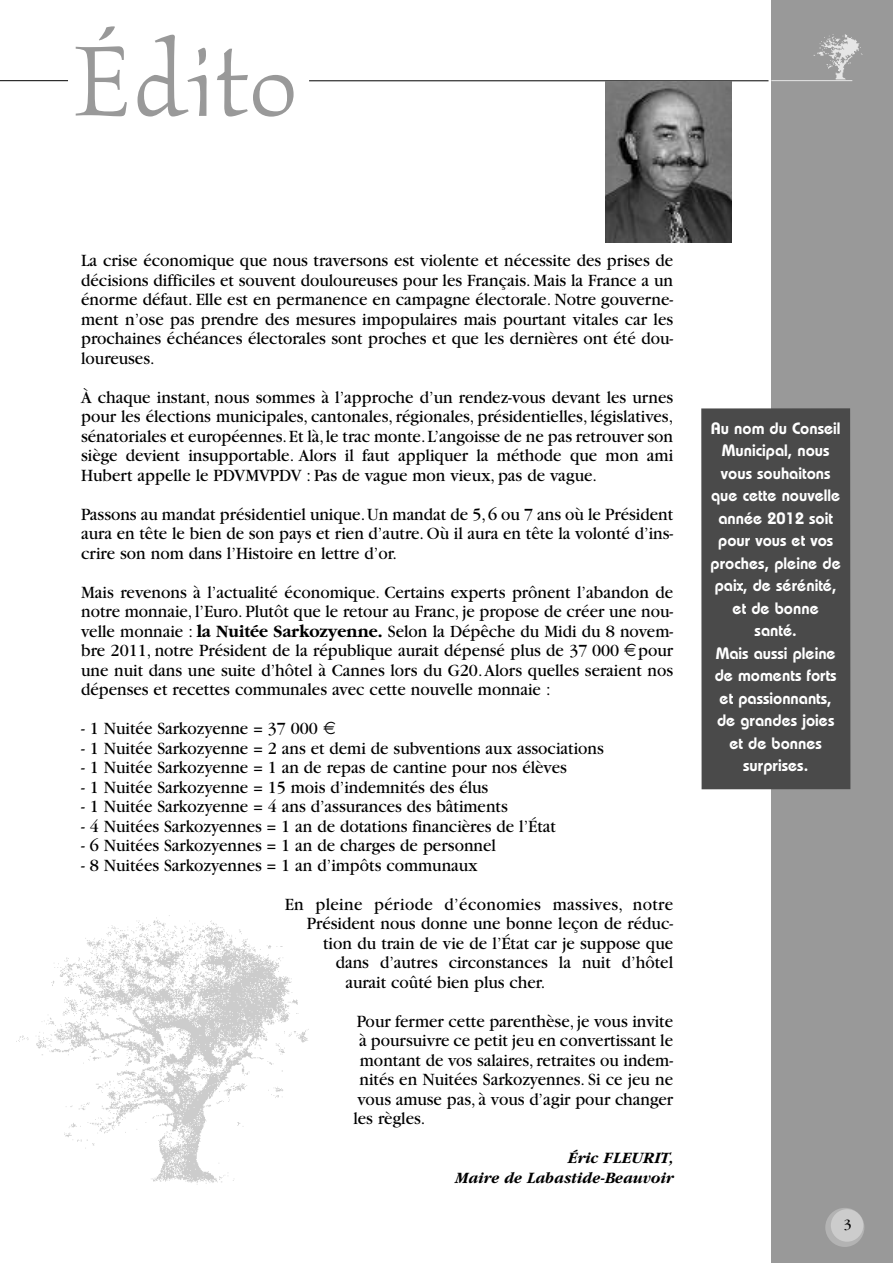
<style>
.page{position:relative;width:893px;height:1263px;background:#fff}
.page>*{position:absolute;margin:0;border:0;box-sizing:border-box;transform-origin:0 0}
.t1{font:103.2px "Kallos ITC";color:#999}
.t2{font:18px/19.5px "Garamond";color:#000;text-align:justify;scale:.95 1}
.t3{font:600 16.5px/22.5px "Bauhaus";color:#fff;text-align:center}
.t4{font:italic 700 16.5px/19.5px "Garamond";color:#000;text-align:right;scale:.95 1}
.t5{font:15px "Garamond";color:#000}
.s1{font-weight:700}
.s2{font-size:16.5px}
</style>
<div class="page">
<div style="left:771px;top:0;width:122px;height:1263px;background:#999"></div>
<div style="left:825px;top:1208px;width:39px;height:39px;background:#b3b3b3;border-radius:50%"></div>
<hr style="left:771px;top:80px;width:81px;height:1px;background:#e6e6e6">
<div style="left:831px;top:1209px;width:32px;height:33px;background:#ccc;border-radius:50%"></div>
<img style="left:810px;top:34px;width:53px;height:47px">
<hr style="left:309px;top:80px;width:459px;height:1px;background:#000">
<img style="left:605px;top:82px;width:126px;height:160px">
<hr style="left:0;top:80px;width:68px;height:1px;background:#000">
<img style="left:16px;top:915px;width:293px;height:270px">
<div style="left:701px;top:408px;width:149px;height:381px;background:#4a4a4a"></div>
<h1 class="t1" style="left:72px;top:36px;width:226px">Édito</h1>
<p class="t2" style="left:81px;top:252px;width:625px">La crise économique que nous traversons est violente et nécessite des prises de décisions difficiles et souvent douloureuses pour les Français. Mais la France a un énorme défaut. Elle est en permanence en campagne électorale. Notre gouverne&shy;ment n’ose pas prendre des mesures impopulaires mais pourtant vitales car les prochaines échéances électorales sont proches et que les dernières ont été dou&shy;loureuses.</p>
<p class="t2" style="left:81px;top:389px;width:625px">À chaque instant, nous sommes à l’approche d’un rendez-vous devant les urnes pour les élections municipales, cantonales, régionales, présidentielles, législatives, sénatoriales et européennes.Et là,le trac monte.L’angoisse de ne pas retrouver son siège devient insupportable. Alors il faut appliquer la méthode que mon ami Hubert appelle le PDVMVPDV : Pas de vague mon vieux, pas de vague.</p>
<p class="t2" style="left:81px;top:506px;width:625px">Passons au mandat présidentiel unique.Un mandat de 5,6 ou 7 ans où le Président aura en tête le bien de son pays et rien d’autre. Où il aura en tête la volonté d’ins&shy;crire son nom dans l’Histoire en lettre d’or.</p>
<p class="t2" style="left:81px;top:584px;width:625px">Mais revenons à l’actualité économique. Certains experts prônent l’abandon de notre monnaie, l’Euro. Plutôt que le retour au Franc, je propose de créer une nou&shy;velle monnaie : <span class="s1">la Nuitée Sarkozyenne.</span> Selon la Dépêche du Midi du 8 novem&shy;bre 2011, notre Président de la république aurait dépensé plus de 37 000 pour une nuit dans une suite d’hôtel à Cannes lors du G20.Alors quelles seraient nos dépenses et recettes communales avec cette nouvelle monnaie :</p>
<p class="t2" style="left:81px;top:720px;width:251px">- 1 Nuitée Sarkozyenne <span class="s2">=</span> 37 000</p>
<p class="t2" style="left:81px;top:740px;width:552px">- 1 Nuitée Sarkozyenne <span class="s2">=</span> 2 ans et demi de subventions aux associations</p>
<p class="t2" style="left:81px;top:759px;width:513px">- 1 Nuitée Sarkozyenne <span class="s2">=</span> 1 an de repas de cantine pour nos élèves</p>
<p class="t2" style="left:81px;top:779px;width:430px">- 1 Nuitée Sarkozyenne <span class="s2">=</span> 15 mois d’indemnités des élus</p>
<p class="t2" style="left:81px;top:798px;width:451px">- 1 Nuitée Sarkozyenne <span class="s2">=</span> 4 ans d’assurances des bâtiments</p>
<p class="t2" style="left:81px;top:818px;width:501px">- 4 Nuitées Sarkozyennes <span class="s2">=</span> 1 an de dotations financières de l’État</p>
<p class="t2" style="left:81px;top:837px;width:438px">- 6 Nuitées Sarkozyennes <span class="s2">=</span> 1 an de charges de personnel</p>
<p class="t2" style="left:285px;top:847px;width:410px;line-height:39px;text-indent:-204px">- 8 Nuitées Sarkozyennes <span class="s2">=</span> 1 an d’impôts communaux<br>En pleine période d’économies massives, notre</p>
<p class="t2" style="left:307px;top:915px;width:387px">Président nous donne une bonne leçon de réduc-</p>
<p class="t2" style="left:323px;top:935px;width:370px">tion du train de vie de l’État car je suppose que</p>
<p class="t2" style="left:336px;top:954px;width:357px">dans d’autres circonstances la nuit d’hôtel</p>
<p class="t2" style="left:345px;top:974px;width:212px">aurait coûté bien plus cher.</p>
<p class="t2" style="left:357px;top:1013px;width:334px">Pour fermer cette parenthèse, je vous invite</p>
<p class="t2" style="left:359px;top:1032px;width:332px">à poursuivre ce petit jeu en convertissant le</p>
<p class="t2" style="left:360px;top:1052px;width:331px">montant de vos salaires,retraites ou indem-</p>
<p class="t2" style="left:359px;top:1071px;width:332px">nités en Nuitées Sarkozyennes. Si ce jeu ne</p>
<p class="t2" style="left:357px;top:1091px;width:334px">vous amuse pas, à vous d’agir pour changer</p>
<p class="t2" style="left:353px;top:1110px;width:77px">les règles.</p>
<p class="t4" style="left:454px;top:1148px;width:232px">Éric FLEURIT,<br>Maire de Labastide-Beauvoir</p>
<p class="t3" style="left:711px;top:418px;width:132px">Au nom du Conseil<br>Municipal, nous vous souhaitons que cette nouvelle année 2012 soit pour vous et vos proches, pleine de paix, de sérénité, et de bonne santé.<br>Mais aussi pleine de moments forts et passionnants, de grandes joies et de bonnes surprises.</p>
<p class="t5" style="left:844px;top:1219px;width:9px">3</p>
</div>
